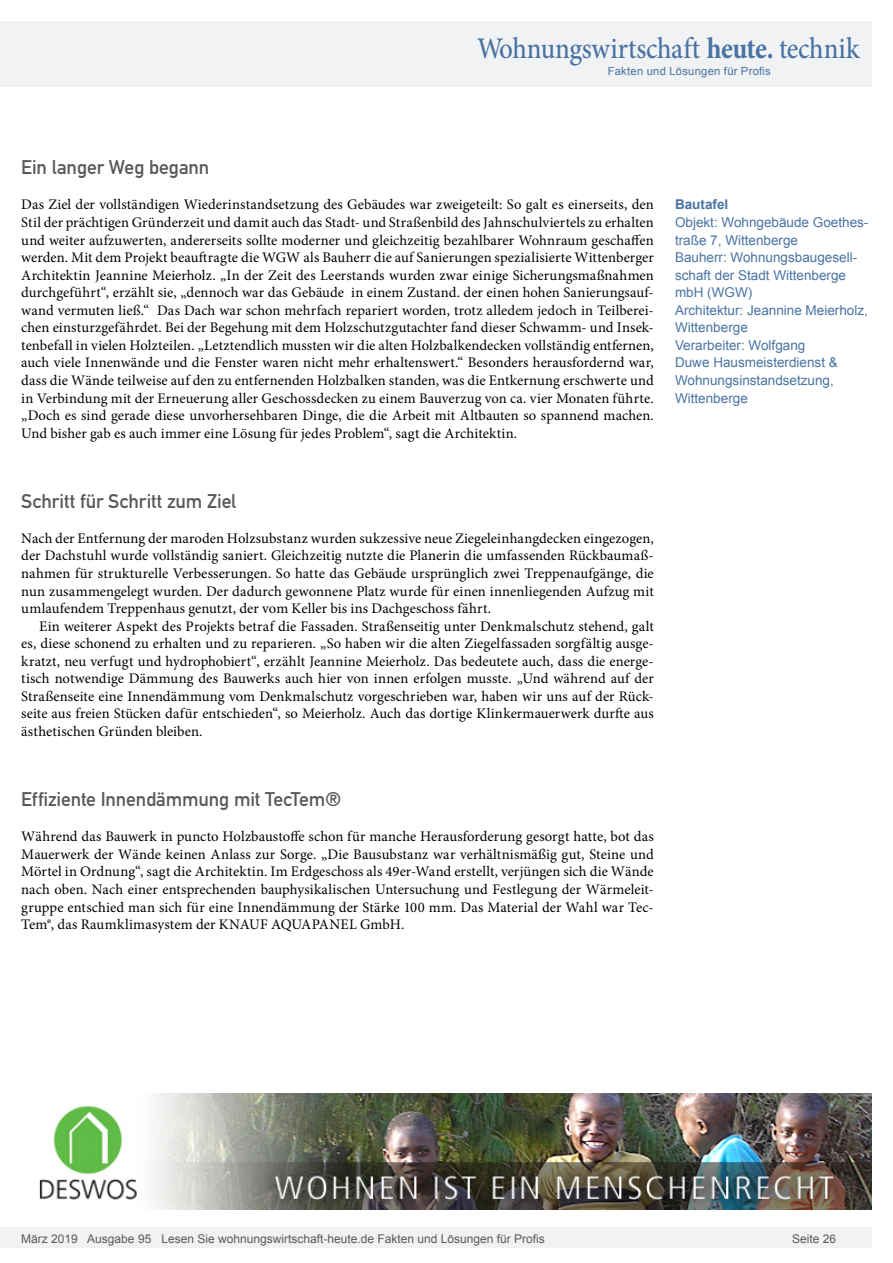
<style>
.page{position:relative;width:893px;height:1263px;background:#fff}
.page>*{position:absolute;margin:0;border:0;box-sizing:border-box;transform-origin:0 0}
.t1{font:500 30px "Minion Pro";letter-spacing:-.01em;color:#4973a3;scale:.9 1}
.t2{font:19.5px "DIN Mittelschrift";letter-spacing:-.005em;color:#595959}
.t3{font:14.7px/17.5px "Minion Pro";letter-spacing:.005em;color:#000;text-align:justify}
.t4{font:13.5px/17.5px "Arial";color:#4973a3}
.t5{font:700 13.5px "Arial";color:#4973a3}
.t6{font:12px "Arial";color:#595959}
.t7{font:11.25px "Arial";letter-spacing:.025em;color:#4973a3}
.s1{font-weight:700}
</style>
<div class="page">
<div style="left:0;top:1227px;width:872px;height:20px;background:#f1f2f3"></div>
<div style="left:0;top:21px;width:872px;height:66px;background:#f1f2f3"></div>
<img style="left:39px;top:1093px;width:832px;height:117px">
<h1 class="t1" style="left:477px;top:28px;width:426px">Wohnungswirtschaft <span class="s1">heute.</span> technik</h1>
<p class="t7" style="left:608px;top:63px;width:165px">Fakten und Lösungen für Profis</p>
<h2 class="t2" style="left:21px;top:156px;width:190px">Ein langer Weg begann</h2>
<p class="t3" style="left:21px;top:196px;width:634px">Das Ziel der vollständigen Wiederinstandsetzung des Gebäudes war zweigeteilt: So galt es einerseits, den Stil der prächtigen Gründerzeit und damit auch das Stadt- und Straßenbild des Jahnschulviertels zu erhalten und weiter aufzuwerten, andererseits sollte moderner und gleichzeitig bezahlbarer Wohnraum geschaffen werden. Mit dem Projekt beauftragte die WGW als Bauherr die auf Sanierungen spezialisierte Wittenberger Architektin Jeannine Meierholz. „In der Zeit des Leerstands wurden zwar einige Sicherungsmaßnahmen durchgeführt“, erzählt sie, „dennoch war das Gebäude in einem Zustand. der einen hohen Sanierungsauf&shy;wand vermuten ließ.“ Das Dach war schon mehrfach repariert worden, trotz alledem jedoch in Teilberei&shy;chen einsturzgefährdet. Bei der Begehung mit dem Holzschutzgutachter fand dieser Schwamm- und Insek&shy;tenbefall in vielen Holzteilen. „Letztendlich mussten wir die alten Holzbalkendecken vollständig entfernen, auch viele Innenwände und die Fenster waren nicht mehr erhaltenswert.“ Besonders herausfordernd war, dass die Wände teilweise auf den zu entfernenden Holzbalken standen, was die Entkernung erschwerte und in Verbindung mit der Erneuerung aller Geschossdecken zu einem Bauverzug von ca. vier Monaten führte. „Doch es sind gerade diese unvorhersehbaren Dinge, die die Arbeit mit Altbauten so spannend machen.<br>Und bisher gab es auch immer eine Lösung für jedes Problem“, sagt die Architektin.</p>
<h2 class="t2" style="left:21px;top:489px;width:217px">Schritt für Schritt zum Ziel</h2>
<p class="t3" style="left:21px;top:529px;width:634px">Nach der Entfernung der maroden Holzsubstanz wurden sukzessive neue Ziegeleinhangdecken eingezogen, der Dachstuhl wurde vollständig saniert. Gleichzeitig nutzte die Planerin die umfassenden Rückbaumaß&shy;nahmen für strukturelle Verbesserungen. So hatte das Gebäude ursprünglich zwei Treppenaufgänge, die nun zusammengelegt wurden. Der dadurch gewonnene Platz wurde für einen innenliegenden Aufzug mit umlaufendem Treppenhaus genutzt, der vom Keller bis ins Dachgeschoss fährt.</p>
<p class="t3" style="left:21px;top:617px;width:634px;text-indent:18px">Ein weiterer Aspekt des Projekts betraf die Fassaden. Straßenseitig unter Denkmalschutz stehend, galt es, diese schonend zu erhalten und zu reparieren. „So haben wir die alten Ziegelfassaden sorgfältig ausge&shy;kratzt, neu verfugt und hydrophobiert“, erzählt Jeannine Meierholz. Das bedeutete auch, dass die energe&shy;tisch notwendige Dämmung des Bauwerks auch hier von innen erfolgen musste. „Und während auf der Straßenseite eine Innendämmung vom Denkmalschutz vorgeschrieben war, haben wir uns auf der Rück&shy;seite aus freien Stücken dafür entschieden“, so Meierholz. Auch das dortige Klinkermauerwerk durfte aus ästhetischen Gründen bleiben.</p>
<p class="t5" style="left:675px;top:196px;width:55px">Bautafel</p>
<p class="t4" style="left:675px;top:214px;width:195px">Objekt: Wohngebäude Goethes&shy;traße 7, Wittenberge<br>Bauherr: Wohnungsbaugesell&shy;schaft der Stadt Wittenberge mbH (WGW)<br>Architektur: Jeannine Meierholz,<br>Wittenberge<br>Verarbeiter: Wolfgang<br>Duwe Hausmeisterdienst &amp;<br>Wohnungsinstandsetzung,<br>Wittenberge</p>
<h2 class="t2" style="left:21px;top:788px;width:321px">Effiziente Innendämmung mit TecTem®</h2>
<p class="t3" style="left:21px;top:828px;width:634px">Während das Bauwerk in puncto Holzbaustoffe schon für manche Herausforderung gesorgt hatte, bot das Mauerwerk der Wände keinen Anlass zur Sorge. „Die Bausubstanz war verhältnismäßig gut, Steine und Mörtel in Ordnung“, sagt die Architektin. Im Erdgeschoss als 49er-Wand erstellt, verjüngen sich die Wände nach oben. Nach einer entsprechenden bauphysikalischen Untersuchung und Festlegung der Wärmeleit&shy;gruppe entschied man sich für eine Innendämmung der Stärke 100 mm. Das Material der Wahl war Tec-Tem®, das Raumklimasystem der KNAUF AQUAPANEL GmbH.</p>
<p class="t6" style="left:21px;top:1230px;width:525px">März 2019 Ausgabe 95 Lesen Sie wohnungswirtschaft-heute.de Fakten und Lösungen für Profis</p>
<p class="t6" style="left:792px;top:1231px;width:46px">Seite 26</p>
</div>
